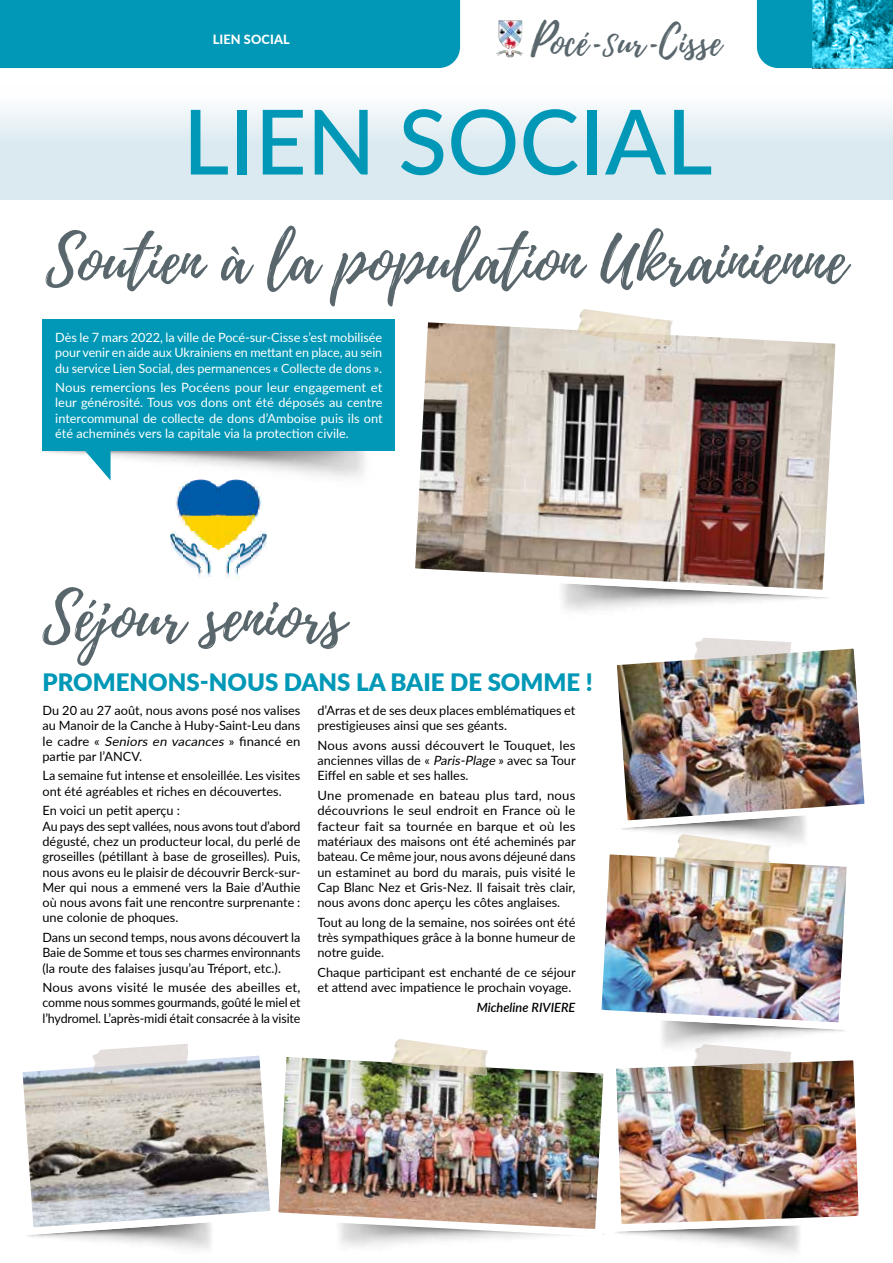
<style>
.page{position:relative;width:893px;height:1263px;background:#fff}
.page>*{position:absolute;margin:0;border:0;box-sizing:border-box;transform-origin:0 0}
.t1{font:500 90px "Lato";color:#0098b6}
.t2{font:64.5px "Playlist Script";color:#59676d}
.t3{font:36.75px "Playlist Script";color:#59676d}
.t4{font:900 24px "Lato";color:#0098b6}
.t5{font:12.75px/15.3px "Lato";color:#000;text-align:justify}
.t6{font:12.75px/15.3px "Lato";letter-spacing:-.005em;color:#fff;text-align:justify}
.t7{font:italic 600 12.75px "Lato";color:#000}
.t8{font:800 12.75px "Lato";letter-spacing:.015em;color:#fff}
.s1{font-size:45.15px}
.s2{font-size:25.95px}
.s3{font-size:40.5px}
.s4{font-style:italic}
</style>
<div class="page">
<div style="left:0;top:0;width:460px;height:68px;background:#0098b6"></div>
<div style="left:757px;top:0;width:55px;height:68px;background:#0098b6"></div>
<svg style="left:812px;top:0;width:81px;height:68px;background:#2fb3cd"></svg>
<div style="left:0;top:85px;width:893px;height:115px;background:linear-gradient(to bottom,#f9fbfc,#d1e4ed)"></div>
<img style="left:190px;top:493px;width:21px;height:39px">
<img style="left:225px;top:493px;width:22px;height:33px">
<img style="left:184px;top:493px;width:6px;height:34px">
<img style="left:211px;top:493px;width:6px;height:33px">
<img style="left:220px;top:493px;width:5px;height:33px">
<img style="left:247px;top:493px;width:6px;height:34px">
<img style="left:181px;top:493px;width:3px;height:31px">
<img style="left:217px;top:493px;width:3px;height:33px">
<img style="left:253px;top:493px;width:3px;height:30px">
<img style="left:178px;top:493px;width:3px;height:25px">
<img style="left:255px;top:493px;width:3px;height:25px">
<img style="left:176px;top:493px;width:3px;height:20px">
<img style="left:258px;top:495px;width:3px;height:15px">
<img style="left:170px;top:532px;width:6px;height:19px">
<img style="left:192px;top:532px;width:11px;height:3px">
<img style="left:261px;top:532px;width:6px;height:19px">
<img style="left:176px;top:536px;width:3px;height:18px">
<img style="left:195px;top:535px;width:8px;height:3px">
<img style="left:258px;top:535px;width:3px;height:21px">
<img style="left:178px;top:537px;width:6px;height:23px">
<img style="left:198px;top:537px;width:5px;height:3px">
<img style="left:253px;top:537px;width:5px;height:22px">
<img style="left:184px;top:541px;width:3px;height:19px">
<img style="left:250px;top:540px;width:3px;height:24px">
<img style="left:187px;top:543px;width:11px;height:17px">
<img style="left:239px;top:552px;width:11px;height:16px">
<img style="left:236px;top:552px;width:3px;height:16px">
<img style="left:198px;top:549px;width:3px;height:11px">
<svg style="left:203px;top:526px;width:47px;height:26px"></svg>
<img style="left:200px;top:551px;width:6px;height:13px">
<img style="left:231px;top:551px;width:5px;height:13px">
<img style="left:206px;top:554px;width:3px;height:23px">
<img style="left:228px;top:554px;width:3px;height:23px">
<img style="left:209px;top:560px;width:3px;height:17px">
<img style="left:225px;top:560px;width:3px;height:17px">
<svg style="left:185px;top:560px;width:18px;height:17px"></svg>
<svg style="left:233px;top:568px;width:7px;height:11px"></svg>
<img style="left:43px;top:451px;width:322px;height:42px">
<div style="left:43px;top:319px;width:352px;height:132px;background:#0098b6"></div>
<svg style="left:85px;top:451px;width:26px;height:29px"></svg>
<img style="left:415px;top:322px;width:421px;height:279px">
<img style="left:576px;top:309px;width:97px;height:37px">
<img style="left:617px;top:637px;width:248px;height:195px">
<img style="left:694px;top:638px;width:98px;height:25px">
<img style="left:615px;top:1060px;width:244px;height:175px">
<img style="left:694px;top:1071px;width:97px;height:1px">
<img style="left:22px;top:1055px;width:245px;height:184px">
<img style="left:92px;top:1044px;width:96px;height:28px">
<img style="left:653px;top:1034px;width:192px;height:37px">
<img style="left:601px;top:843px;width:246px;height:191px">
<img style="left:674px;top:834px;width:97px;height:37px">
<img style="left:267px;top:1057px;width:338px;height:183px">
<img style="left:391px;top:1039px;width:97px;height:37px">
<img style="left:496px;top:20px;width:27px;height:38px">
<p class="t8" style="left:213px;top:29px;width:79px">LIEN SOCIAL</p>
<h3 class="t3" style="left:531px;top:17px;width:192px"><span class="s1">P</span>océ -<span class="s2">S</span>ur -<span class="s3">C</span>isse</h3>
<h1 class="t1" style="left:183px;top:77px;width:531px">LIEN SOCIAL</h1>
<h2 class="t2" style="left:46px;top:215px;width:802px">Soutien à la population Ukrainienne</h2>
<p class="t6" style="left:55px;top:329px;width:329px">Dès le 7 mars 2022, la ville de Pocé-sur-Cisse s’est mobilisée pour venir en aide aux Ukrainiens en mettant en place, au sein du service Lien Social, des permanences « Collecte de dons ».</p>
<p class="t6" style="left:55px;top:379px;width:329px">Nous remercions les Pocéens pour leur engagement et leur générosité. Tous vos dons ont été déposés au centre intercommunal de collecte de dons d’Amboise puis ils ont été acheminés vers la capitale via la protection civile.</p>
<h2 class="t2" style="left:43px;top:572px;width:304px">Séjour seniors</h2>
<h3 class="t4" style="left:43px;top:664px;width:552px">PROMENONS-NOUS DANS LA BAIE DE SOMME !</h3>
<p class="t5" style="left:43px;top:702px;width:259px">Du 20 au 27 août, nous avons posé nos valises au Manoir de la Canche à Huby-Saint-Leu dans le cadre « <span class="s4">Seniors en vacances</span> » financé en partie par l’ANCV.</p>
<p class="t5" style="left:43px;top:768px;width:259px">La semaine fut intense et ensoleillée. Les visites ont été agréables et riches en découvertes.</p>
<p class="t5" style="left:43px;top:802px;width:259px;text-align:left">En voici un petit aperçu :<br>Au pays des sept vallées, nous avons tout d’abord dégusté, chez un producteur local, du perlé de groseilles (pétillant à base de groseilles). Puis, nous avons eu le plaisir de découvrir Berck-sur-Mer qui nous a emmené vers la Baie d’Authie où nous avons fait une rencontre surprenante : une colonie de phoques.</p>
<p class="t5" style="left:43px;top:929px;width:259px">Dans un second temps, nous avons découvert la Baie de Somme et tous ses charmes environnants (la route des falaises jusqu’au Tréport, etc.).</p>
<p class="t5" style="left:43px;top:979px;width:260px">Nous avons visité le musée des abeilles et, comme nous sommes gourmands, goûté le miel et l’hydromel. L’après-midi était consacrée à la visite</p>
<p class="t5" style="left:317px;top:702px;width:259px">d’Arras et de ses deux places emblématiques et prestigieuses ainsi que ses géants.</p>
<p class="t5" style="left:317px;top:737px;width:260px">Nous avons aussi découvert le Touquet, les anciennes villas de « <span class="s4">Paris-Plage</span> » avec sa Tour Eiffel en sable et ses halles.</p>
<p class="t5" style="left:317px;top:787px;width:260px">Une promenade en bateau plus tard, nous découvrions le seul endroit en France où le facteur fait sa tournée en barque et où les matériaux des maisons ont été acheminés par bateau. Ce même jour, nous avons déjeuné dans un estaminet au bord du marais, puis visité le Cap Blanc Nez et Gris-Nez. Il faisait très clair, nous avons donc aperçu les côtes anglaises.</p>
<p class="t5" style="left:317px;top:914px;width:259px">Tout au long de la semaine, nos soirées ont été très sympathiques grâce à la bonne humeur de notre guide.</p>
<p class="t5" style="left:317px;top:964px;width:260px">Chaque participant est enchanté de ce séjour et attend avec impatience le prochain voyage.</p>
<p class="t7" style="left:477px;top:998px;width:100px">Micheline RIVIERE</p>
</div>
